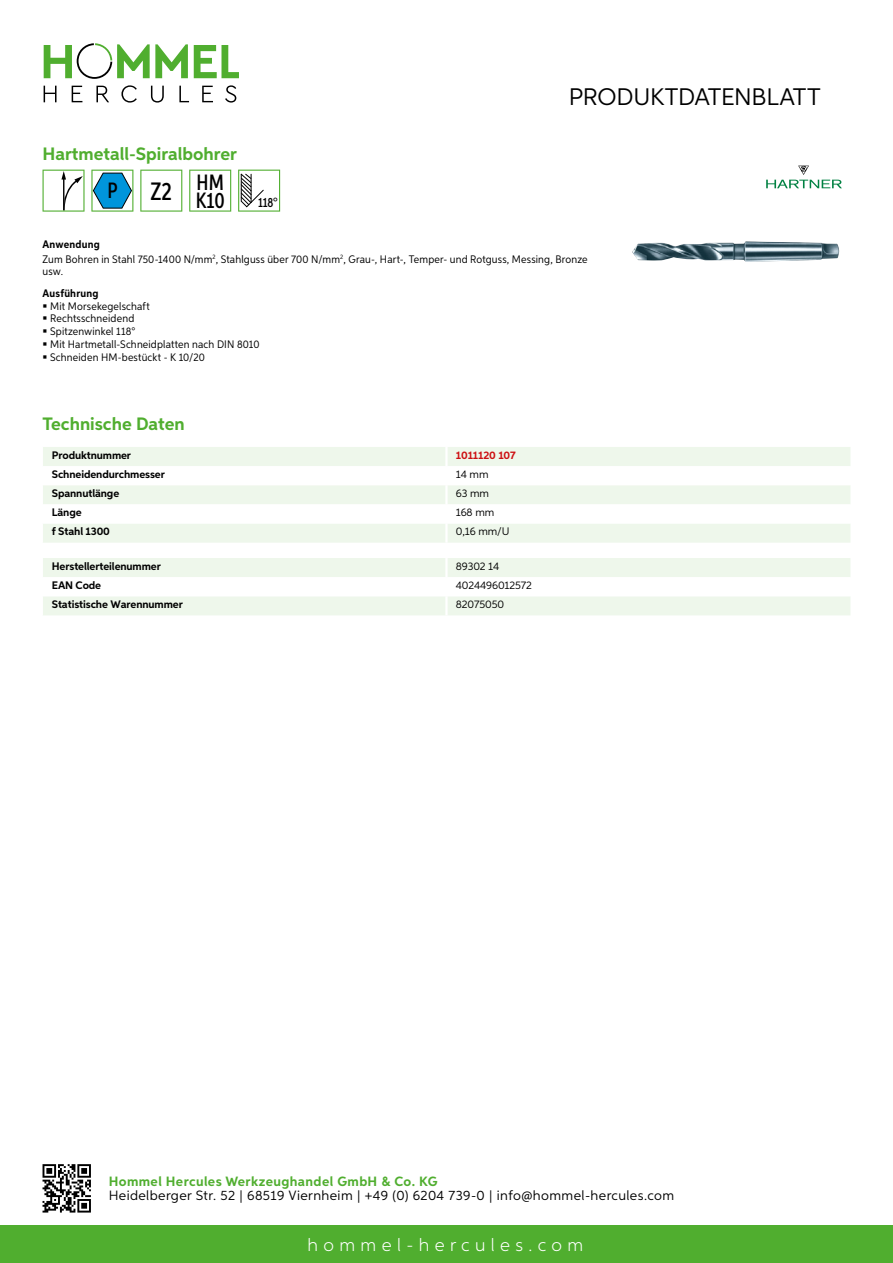
<style>
.page{position:relative;width:893px;height:1263px;background:#fff}
.page>*{position:absolute;margin:0;border:0;box-sizing:border-box;transform-origin:0 0}
.t1{font:500 25.2px "Aspira XX Nar";color:#000}
.t2{font:24px "Aspira";letter-spacing:-.01em;color:#000}
.t3{font:500 22.2px "Aspira XX Nar";color:#000}
.t4{font:700 18px "Aspira";color:#50ae2f}
.t5{font:300 18px "Aspira";letter-spacing:.3em;color:#fff}
.t6{font:13.5px "Aspira";letter-spacing:.03em;color:#000}
.t7{font:700 13.5px "Aspira";letter-spacing:.03em;color:#50ae2f}
.t8{font:500 13.35px "Aspira XX Nar";color:#000}
.t9{font:10.95px/12.8px "Aspira Nar";letter-spacing:.015em;color:#000}
.t10{font:700 10.95px "Aspira";letter-spacing:-.01em;color:#000}
.t11{font:10.95px "Aspira";letter-spacing:-.01em;color:#000}
.t12{font:700 10.95px "Aspira";letter-spacing:-.01em;color:#cd1013}
.t13{font:700 10.95px "Aspira Nar";letter-spacing:.02em;color:#000}
.s1{font-weight:700}
</style>
<div class="page">
<div style="left:0;top:1226px;width:893px;height:37px;background:#50ae2f"></div>
<svg style="left:43px;top:1164px;width:48px;height:48px"></svg>
<svg style="left:194px;top:45px;width:45px;height:33px"></svg>
<svg style="left:44px;top:43px;width:144px;height:36px"></svg>
<svg style="left:44px;top:86px;width:13px;height:16px"></svg>
<svg style="left:72px;top:86px;width:10px;height:16px"></svg>
<svg style="left:96px;top:86px;width:13px;height:16px"></svg>
<svg style="left:121px;top:85px;width:16px;height:18px"></svg>
<svg style="left:151px;top:86px;width:13px;height:17px"></svg>
<svg style="left:179px;top:86px;width:10px;height:16px"></svg>
<svg style="left:202px;top:86px;width:11px;height:16px"></svg>
<svg style="left:225px;top:85px;width:11px;height:18px"></svg>
<div style="left:43px;top:447px;width:807px;height:96px;background:#eef7eb"></div>
<svg style="left:43px;top:466px;width:807px;height:57px"></svg>
<hr style="left:445px;top:447px;width:3px;height:19px;background:#fff">
<hr style="left:445px;top:466px;width:3px;height:19px;background:#fff">
<hr style="left:445px;top:485px;width:3px;height:19px;background:#fff">
<hr style="left:445px;top:504px;width:3px;height:19px;background:#fff">
<hr style="left:445px;top:523px;width:3px;height:20px;background:#fff">
<svg style="left:43px;top:558px;width:807px;height:57px"></svg>
<hr style="left:445px;top:596px;width:3px;height:19px;background:#fff">
<svg style="left:43px;top:170px;width:42px;height:42px"></svg>
<svg style="left:91px;top:170px;width:42px;height:42px"></svg>
<svg style="left:140px;top:170px;width:42px;height:42px"></svg>
<svg style="left:189px;top:170px;width:42px;height:42px"></svg>
<svg style="left:238px;top:170px;width:42px;height:42px"></svg>
<img style="left:632px;top:241px;width:208px;height:21px">
<svg style="left:766px;top:166px;width:76px;height:22px"></svg>
<h3 class="t4" style="left:43px;top:142px;width:196px">Hartmetall-Spiralbohrer</h3>
<h3 class="t3" style="left:108px;top:177px;width:12px">P</h3>
<h1 class="t1" style="left:151px;top:176px;width:75px">Z2 <sup>HM</sup></h1>
<h3 class="t3" style="left:196px;top:186px;width:31px">K10</h3>
<p class="t8" style="left:258px;top:195px;width:21px">118°</p>
<h2 class="t2" style="left:569px;top:82px;width:253px">Produktdatenblatt</h2>
<p class="t9" style="left:43px;top:236px;width:547px;line-height:15.1px"><span class="s1">Anwendung<br></span>Zum Bohren in Stahl 750-1400 N/mm<sup>2</sup>, Stahlguss über 700 N/mm<sup>2</sup>, Grau-, Hart-, Temper- und Rotguss, Messing, Bronze</p>
<p class="t9" style="left:43px;top:264px;width:22px">usw.</p>
<p class="t13" style="left:43px;top:286px;width:58px">Ausführung</p>
<p class="t9" style="left:50px;top:299px;width:211px">Mit Morsekegelschaft<br>Rechtsschneidend<br>Spitzenwinkel 118°<br>Mit Hartmetall-Schneidplatten nach DIN 8010<br>Schneiden HM-bestückt - K 10/20</p>
<h3 class="t4" style="left:43px;top:413px;width:144px">Technische Daten</h3>
<p class="t10" style="left:52px;top:448px;width:81px">Produktnummer</p>
<p class="t12" style="left:456px;top:448px;width:61px">1011120 107</p>
<p class="t10" style="left:52px;top:467px;width:115px">Schneidendurchmesser</p>
<p class="t11" style="left:456px;top:468px;width:34px">14 mm</p>
<p class="t10" style="left:52px;top:487px;width:69px">Spannutlänge</p>
<p class="t11" style="left:456px;top:487px;width:35px">63 mm</p>
<p class="t10" style="left:52px;top:506px;width:31px">Länge</p>
<p class="t11" style="left:456px;top:506px;width:40px">168 mm</p>
<p class="t10" style="left:52px;top:525px;width:60px">f Stahl 1300</p>
<p class="t11" style="left:456px;top:525px;width:53px">0,16 mm/U</p>
<p class="t10" style="left:52px;top:559px;width:111px">Herstellerteilenummer</p>
<p class="t11" style="left:456px;top:559px;width:45px">89302 14</p>
<p class="t10" style="left:52px;top:579px;width:51px">EAN Code</p>
<p class="t11" style="left:456px;top:579px;width:78px">4024496012572</p>
<p class="t10" style="left:52px;top:598px;width:132px">Statistische Warennummer</p>
<p class="t11" style="left:456px;top:598px;width:50px">82075050</p>
<p class="t7" style="left:109px;top:1172px;width:330px">Hommel Hercules Werkzeughandel GmbH &amp; Co. KG</p>
<p class="t6" style="left:109px;top:1187px;width:567px">Heidelberger Str. 52 | 68519 Viernheim | +49 (0) 6204 739-0 | info@hommel-hercules.com</p>
<h3 class="t5" style="left:307px;top:1234px;width:277px">hommel-hercules.com</h3>
</div>
